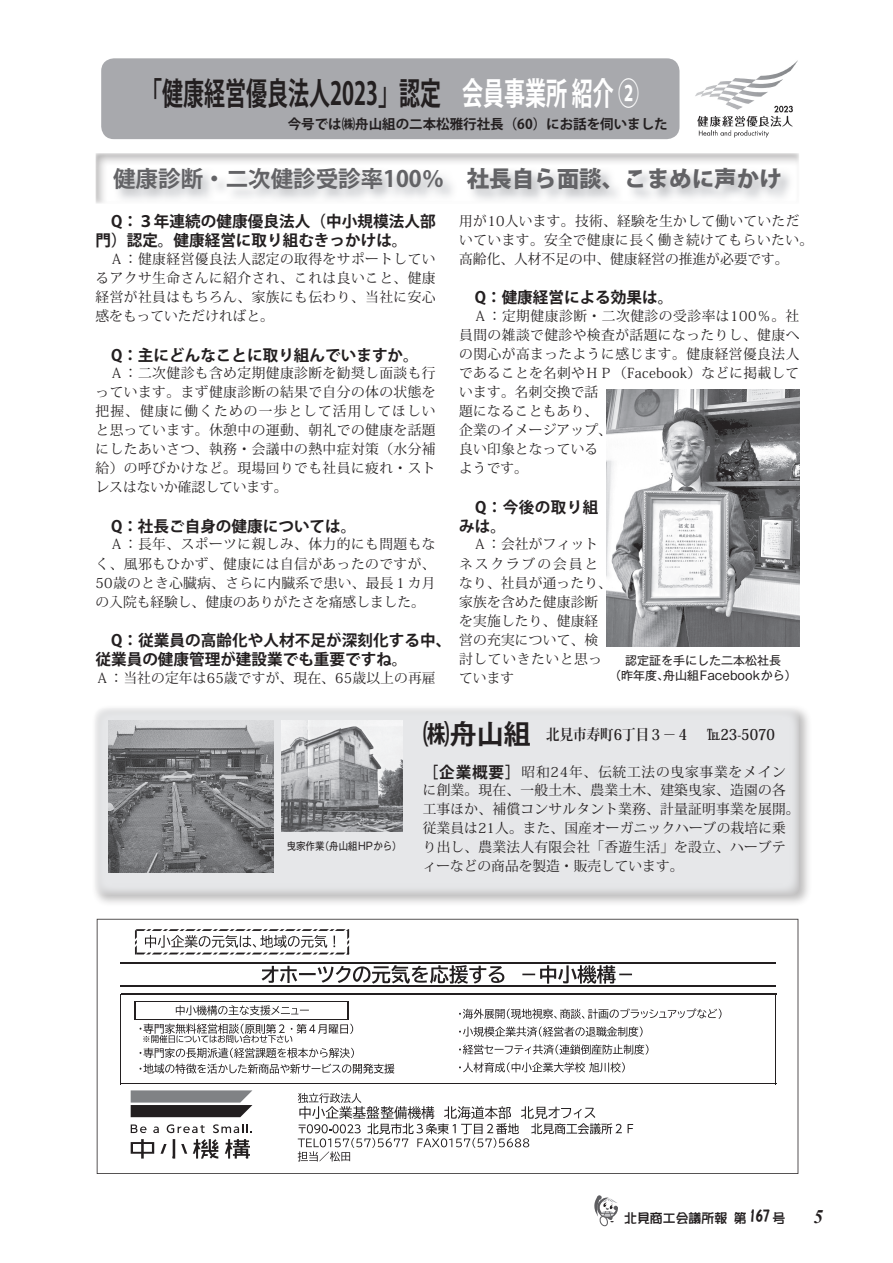
<style>
.page{position:relative;width:893px;height:1263px;background:#fff}
.page>*{position:absolute;margin:0;border:0;box-sizing:border-box;transform-origin:0 0}
.t1{font:700 31.5px "Koz Go Pr 6 N";color:#231f20;scale:.67 1}
.t2{font:700 27px "Koz Go Pr 6 N";color:#231f20}
.t3{font:700 22.5px "Koz Go Pr 6 N";color:#636366}
.t4{font:italic 700 19.2px "Times New Roman";color:#231f20}
.t5{font:700 15.6px/19px "Koz Go Pr 6 N";color:#231f20}
.t6{font:700 15.6px/19px "Koz Go Pr 6 N";letter-spacing:.025em;color:#231f20}
.t7{font:700 15px "Koz Min Pr 6 N";color:#231f20;scale:.9 1}
.t8{font:14.25px "FA Pop B";color:#231f20}
.t9{font:13.65px/19px "Koz Min Pr 6 N";letter-spacing:.02em;color:#231f20}
.t10{font:13.65px "Koz Min Pr 6 N";letter-spacing:.055em;color:#231f20}
.t11{font:700 13.5px "Koz Go Pr 6 N";color:#231f20}
.t12{font:12.9px "FA Pop B";color:#231f20}
.t13{font:12px/15px "Gothic MB101 Pr 6 N";color:#231f20}
.t14{font:10.5px "Gothic MB101 Pr 6 N";color:#231f20;scale:.9 1}
.s1{color:#fff}
.s2{font-weight:800}
</style>
<div class="page">
<svg style="left:594px;top:1195px;width:24px;height:31px"></svg>
<div style="left:91px;top:704px;width:721px;height:204px;background:#231f20;opacity:.3"></div>
<div style="left:95px;top:708px;width:704px;height:187px;background:#e6e7e9;border-radius:9px"></div>
<svg style="left:97px;top:919px;width:701px;height:255px"></svg>
<svg style="left:298px;top:1093px;width:324px;height:68px"></svg>
<div style="left:92px;top:149px;width:735px;height:72px;background:#231f20;opacity:.4"></div>
<div style="left:101px;top:58px;width:578px;height:81px;background:#a8a9ad;border-radius:13px"></div>
<img style="left:695px;top:60px;width:103px;height:78px">
<img style="left:607px;top:390px;width:192px;height:256px">
<img style="left:108px;top:720px;width:166px;height:153px">
<img style="left:281px;top:720px;width:121px;height:111px">
<h1 class="t1" style="left:141px;top:76px;width:745px">「健康経営優良法人2023」認定　<span class="s1">会員事業所紹介 2</span></h1>
<p class="t11" style="left:288px;top:116px;width:381px">今号では㈱舟山組の二本松雅行社長（60）にお話を伺いました</p>
<h3 class="t3" style="left:113px;top:166px;width:670px">健康診断・二次健診受診率100％<span class="s2">　社長自ら面談、こまめに声かけ</span></h3>
<p class="t5" style="left:96px;top:212px;width:342px">　Q：３年連続の健康優良法人（中小規模法人部門）認定。健康経営に取り組むきっかけは。</p>
<p class="t9" style="left:96px;top:249px;width:342px;text-align:justify">　Ａ：健康経営優良法人認定の取得をサポートしているアクサ生命さんに紹介され、これは良いこと、健康経営が社員はもちろん、家族にも伝わり、当社に安心感をもっていただければと。</p>
<p class="t5" style="left:96px;top:346px;width:325px">　Q：主にどんなことに取り組んでいますか。</p>
<p class="t9" style="left:96px;top:364px;width:342px;text-align:justify">　Ａ：二次健診も含め定期健康診断を勧奨し面談も行っています。まず健康診断の結果で自分の体の状態を把握、健康に働くための一歩として活用してほしいと思っています。休憩中の運動、朝礼での健康を話題にしたあいさつ、執務・会議中の熱中症対策（水分補給）の呼びかけなど。現場回りでも社員に疲れ・ストレスはないか確認しています。</p>
<p class="t5" style="left:96px;top:517px;width:262px">　Q：社長ご自身の健康については。</p>
<p class="t9" style="left:96px;top:535px;width:342px;text-align:justify">　Ａ：長年、スポーツに親しみ、体力的にも問題もなく、風邪もひかず、健康には自信があったのですが、50歳のとき心臓病、さらに内臓系で患い、最長１カ月の入院も経験し、健康のありがたさを痛感しました。</p>
<p class="t5" style="left:96px;top:631px;width:357px">　Q：従業員の高齢化や人材不足が深刻化する中、従業員の健康管理が建設業でも重要ですね。</p>
<p class="t9" style="left:96px;top:668px;width:342px">Ａ：当社の定年は65歳ですが、現在、65歳以上の再雇</p>
<p class="t9" style="left:459px;top:211px;width:355px">用が10人います。技術、経験を生かして働いていただいています。安全で健康に長く働き続けてもらいたい。高齢化、人材不足の中、健康経営の推進が必要です。</p>
<p class="t5" style="left:459px;top:288px;width:216px">　Q：健康経営による効果は。</p>
<p class="t9" style="left:459px;top:307px;width:342px">　Ａ：定期健康診断・二次健診の受診率は100％。社員間の雑談で健診や検査が話題になったりし、健康への関心が高まったように感じます。健康経営優良法人であることを名刺やＨＰ（Facebook）などに掲載しています。名刺交換で話<br>題になることもあり、<br>企業のイメージアップ、<br>良い印象となっている<br>ようです。</p>
<p class="t6" style="left:459px;top:498px;width:141px">　Q：今後の取り組みは。</p>
<p class="t9" style="left:459px;top:535px;width:154px">　Ａ：会社がフィットネスクラブの会員となり、社員が通ったり、家族を含めた健康診断を実施したり、健康経営の充実について、検討していきたいと思っています</p>
<p class="t13" style="left:663px;top:652px;width:135px;text-indent:-38px">認定証を手にした二本松社長<br>舟山組Facebookから(</p>
<p class="t13" style="left:609px;top:667px;width:61px">（昨年度、</p>
<p class="t14" style="left:320px;top:837px;width:93px">（舟山組HPから(</p>
<p class="t14" style="left:287px;top:837px;width:43px">曳家作業</p>
<h2 class="t2" style="left:423px;top:719px;width:109px">㈱舟山組</h2>
<p class="t10" style="left:522px;top:764px;width:266px">昭和24年、伝統工法の曳家事業をメイン</p>
<p class="t7" style="left:546px;top:726px;width:161px">北見市寿町6丁目３－４</p>
<p class="t7" style="left:707px;top:726px;width:77px">TEL23-5070</p>
<p class="t5" style="left:423px;top:763px;width:100px">［企業概要］</p>
<p class="t9" style="left:423px;top:781px;width:378px">に創業。現在、一般土木、農業土木、建築曳家、造園の各工事ほか、補償コンサルタント業務、計量証明事業を展開。従業員は21人。また、国産オーガニックハーブの栽培に乗り出し、農業法人有限会社「香遊生活」を設立、ハーブティーなどの商品を製造・販売しています。</p>
<p class="t12" style="left:624px;top:1211px;width:105px">北見商工会議所報</p>
<p class="t8" style="left:749px;top:1209px;width:38px">167 <sub>号</sub></p>
<h3 class="t4" style="left:813px;top:1203px;width:11px">5</h3>
</div>
